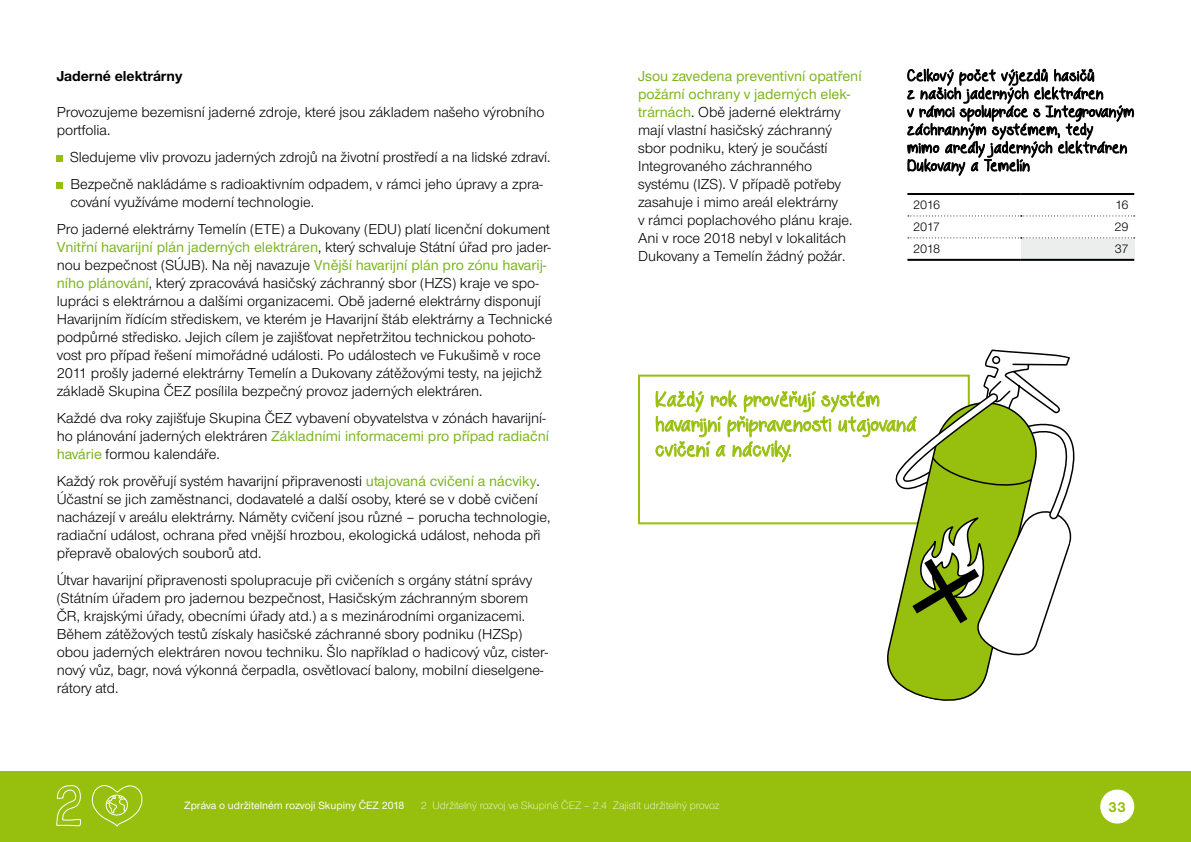
<style>
.page{position:relative;width:1191px;height:842px;background:#fff}
.page>*{position:absolute;margin:0;border:0;box-sizing:border-box;transform-origin:0 0}
.t1{font:22px/25px "Behind Blue Eyes";letter-spacing:.04em;color:#97bf0d}
.t2{font:17px/18px "Behind Blue Eyes";letter-spacing:.055em;color:#000}
.t3{font:15px/18px "Nimbus CEZCE";color:#000}
.t4{font:700 15px "Nimbus CEZCE";color:#000}
.t5{font:700 15px "Nimbus CEZCE";color:#97bf0d}
.t6{font:13px "Nimbus CEZCE";letter-spacing:-.045em;color:#000}
.t7{font:300 11px "Nimbus CEZCE";color:#fff}
.t8{font:500 11px "Nimbus CEZCE";color:#fff}
.s1{font-weight:500;color:#7ab51d}
</style>
<div class="page">
<svg style="left:907px;top:68px;width:226px;height:108px"></svg>
<div style="left:1020px;top:238px;width:114px;height:22px;background:#eceded"></div>
<hr style="left:907px;top:193px;width:113px;height:2px;background:#000">
<hr style="left:1020px;top:193px;width:114px;height:2px;background:#000">
<hr style="left:907px;top:259px;width:113px;height:2px;background:#000">
<hr style="left:1020px;top:259px;width:114px;height:2px;background:#000">
<svg style="left:908px;top:237px;width:226px;height:1px"></svg>
<svg style="left:908px;top:215px;width:226px;height:1px"></svg>
<svg style="left:57px;top:156px;width:6px;height:6px"></svg>
<svg style="left:57px;top:183px;width:6px;height:6px"></svg>
<div style="left:0;top:771px;width:1191px;height:71px;background:#97bf0d"></div>
<div style="left:1100px;top:789px;width:34px;height:34px;background:#fff;border-radius:50%"></div>
<svg style="left:56px;top:785px;width:87px;height:42px"></svg>
<svg style="left:887px;top:657px;width:104px;height:44px"></svg>
<svg style="left:655px;top:350px;width:420px;height:307px"></svg>
<p class="t4" style="left:57px;top:67px;width:127px">Jaderné elektrárny</p>
<p class="t3" style="left:57px;top:103px;width:489px">Provozujeme bezemisní jaderné zdroje, které jsou základem našeho výrobního portfolia.</p>
<p class="t3" style="left:70px;top:144px;width:482px;line-height:27px">Sledujeme vliv provozu jaderných zdrojů na životní prostředí a na lidské zdraví.<br>Bezpečně nakládáme s radioaktivním odpadem, v rámci jeho úpravy a zpra-</p>
<p class="t3" style="left:57px;top:189px;width:495px;line-height:27px;text-indent:14px">cování využíváme moderní technologie.<br>Pro jaderné elektrárny Temelín (ETE) a Dukovany (EDU) platí licenční dokument</p>
<p class="t3" style="left:57px;top:238px;width:497px"><span class="s1">Vnitřní havarijní plán jaderných elektráren</span>, který schvaluje Státní úřad pro jader&shy;nou bezpečnost (SÚJB). Na něj navazuje <span class="s1">Vnější havarijní plán pro zónu havarij&shy;ního plánování</span>, který zpracovává hasičský záchranný sbor (HZS) kraje ve spo&shy;lupráci s elektrárnou a dalšími organizacemi. Obě jaderné elektrárny disponují Havarijním řídícím střediskem, ve kterém je Havarijní štáb elektrárny a Technické podpůrné středisko. Jejich cílem je zajišťovat nepřetržitou technickou pohoto&shy;vost pro případ řešení mimořádné události. Po událostech ve Fukušimě v roce 2011 prošly jaderné elektrárny Temelín a Dukovany zátěžovými testy, na jejichž základě Skupina ČEZ posílila bezpečný provoz jaderných elektráren.</p>
<p class="t3" style="left:57px;top:409px;width:494px">Každé dva roky zajišťuje Skupina ČEZ vybavení obyvatelstva v zónách havarijní&shy;ho plánování jaderných elektráren <span class="s1">Základními informacemi pro případ radiační havárie</span> formou kalendáře.</p>
<p class="t3" style="left:57px;top:472px;width:495px">Každý rok prověřují systém havarijní připravenosti <span class="s1">utajovaná cvičení a nácviky</span>.<br>Účastní se jich zaměstnanci, dodavatelé a další osoby, které se v době cvičení nacházejí v areálu elektrárny. Náměty cvičení jsou různé – porucha technologie, radiační událost, ochrana před vnější hrozbou, ekologická událost, nehoda při přepravě obalových souborů atd.</p>
<p class="t3" style="left:57px;top:571px;width:493px">Útvar havarijní připravenosti spolupracuje při cvičeních s orgány státní správy (Státním úřadem pro jadernou bezpečnost, Hasičským záchranným sborem ČR, krajskými úřady, obecními úřady atd.) a s mezinárodními organizacemi.<br>Během zátěžových testů získaly hasičské záchranné sbory podniku (HZSp) obou jaderných elektráren novou techniku. Šlo například o hadicový vůz, cister&shy;nový vůz, bagr, nová výkonná čerpadla, osvětlovací balony, mobilní dieselgene&shy;rátory atd.</p>
<p class="t3" style="left:638px;top:67px;width:225px"><span class="s1">Jsou zavedena preventivní opatření požární ochrany v jaderných elek&shy;trárnách</span>. Obě jaderné elektrárny mají vlastní hasičský záchranný sbor podniku, který je součástí Integrovaného záchranného systému (IZS). V případě potřeby zasahuje i mimo areál elektrárny<br>v rámci poplachového plánu kraje.<br>Ani v roce 2018 nebyl v lokalitách Dukovany a Temelín žádný požár.</p>
<p class="t2" style="left:907px;top:67px;width:228px">Celkový počet výjezdů hasičů<br>z našich jaderných elektráren<br>v rámci spolupráce s Integrovaným záchranným systémem, tedy<br>mimo areály jaderných elektráren<br>Dukovany a Temelín</p>
<p class="t6" style="left:913px;top:198px;width:29px">2016</p>
<p class="t6" style="left:1115px;top:198px;width:15px">16</p>
<p class="t6" style="left:913px;top:220px;width:28px">2017</p>
<p class="t6" style="left:1114px;top:220px;width:16px">29</p>
<p class="t6" style="left:913px;top:242px;width:29px">2018</p>
<p class="t6" style="left:1115px;top:242px;width:15px">37</p>
<h1 class="t1" style="left:655px;top:387px;width:262px">Každý rok prověřují systém havarijní připravenosti utajovaná cvičení a nácviky.</h1>
<p class="t8" style="left:184px;top:799px;width:221px">Zpráva o udržitelném rozvoji Skupiny ČEZ 2018</p>
<p class="t7" style="left:421px;top:799px;width:300px">2 Udržitelný rozvoj ve Skupině ČEZ – 2.4 Zajistit udržitelný provoz</p>
<p class="t5" style="left:1108px;top:798px;width:19px">33</p>
</div>
